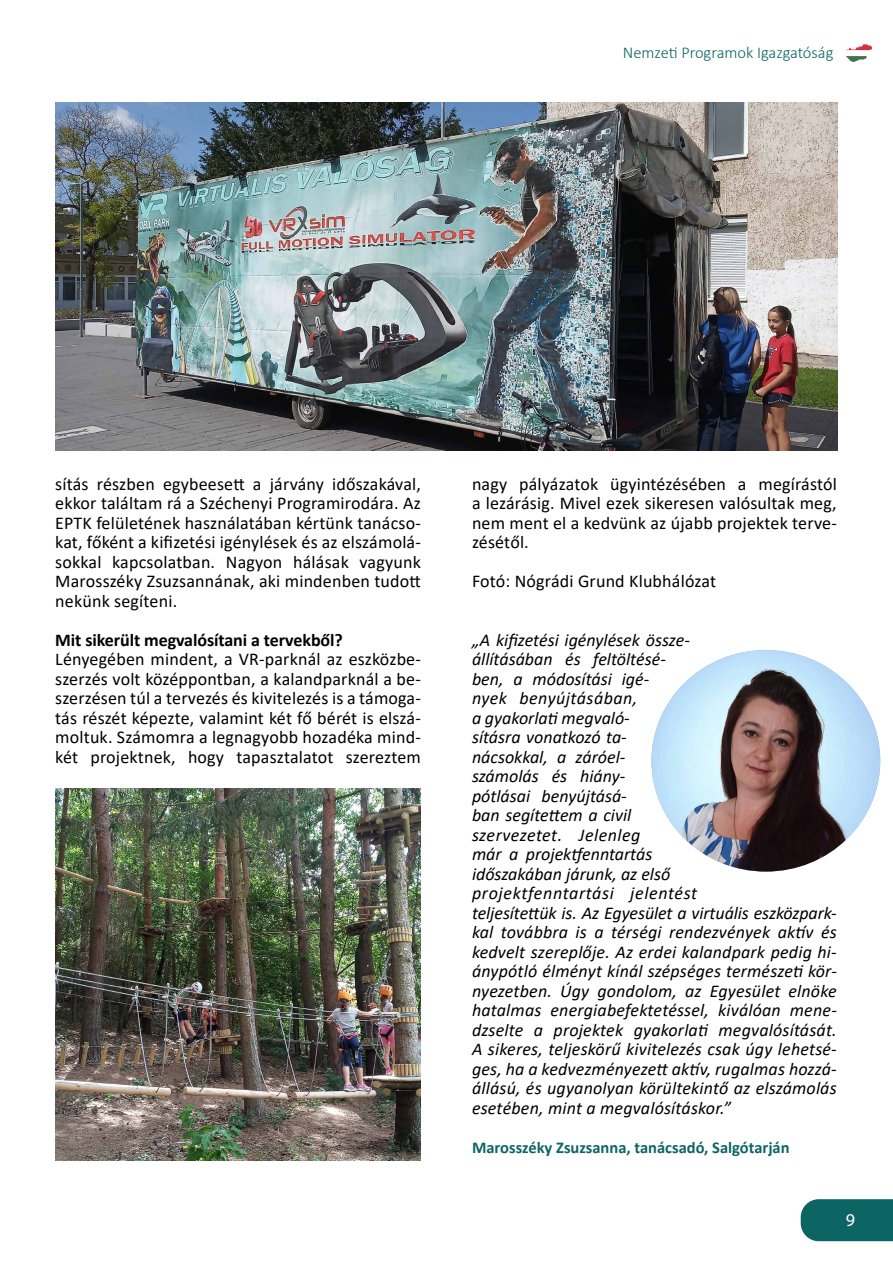
<style>
.page{position:relative;width:893px;height:1263px;background:#fff}
.page>*{position:absolute;margin:0;border:0;box-sizing:border-box;transform-origin:0 0}
.t1{font:italic 18px/19.5px "Calibri";letter-spacing:.01em;color:#000}
.t2{font:18px/19.5px "Calibri";letter-spacing:.01em;color:#000;text-align:justify}
.t3{font:700 18px "Calibri";letter-spacing:-.005em;color:#000}
.t4{font:18px "Myriad Pro";color:#fff}
.t5{font:700 16.5px "Calibri";color:#0d6563}
.t6{font:300 16.5px "Calibri";color:#0d6563}
</style>
<div class="page">
<div style="left:801px;top:1199px;width:92px;height:42px;background:#0d6563"></div>
<img style="left:846px;top:44px;width:26px;height:17px">
<img style="left:55px;top:102px;width:783px;height:349px">
<img style="left:651px;top:650px;width:229px;height:221px">
<img style="left:55px;top:789px;width:366px;height:372px">
<p class="t6" style="left:623px;top:43px;width:212px">Nemzeti Programok Igazgatóság</p>
<p class="t2" style="left:55px;top:474px;width:367px">sítás részben egybeesett a járvány időszakával, ekkor találtam rá a Széchenyi Programirodára. Az EPTK felületének használatában kértünk tanácso&shy;kat, főként a kifizetési igénylések és az elszámolá&shy;sokkal kapcsolatban. Nagyon hálásak vagyunk Marosszéky Zsuzsannának, aki mindenben tudott nekünk segíteni.</p>
<p class="t3" style="left:55px;top:627px;width:289px">Mit sikerült megvalósítani a tervekből?</p>
<p class="t2" style="left:55px;top:649px;width:367px">Lényegében mindent, a VR-parknál az eszközbe&shy;szerzés volt középpontban, a kalandparknál a be&shy;szerzésen túl a tervezés és kivitelezés is a támoga&shy;tás részét képezte, valamint két fő bérét is elszá&shy;moltuk. Számomra a legnagyobb hozadéka mind&shy;két projektnek, hogy tapasztalatot szereztem</p>
<p class="t2" style="left:472px;top:473px;width:366px">nagy pályázatok ügyintézésében a megírástól a lezárásig. Mivel ezek sikeresen valósultak meg, nem ment el a kedvünk az újabb projektek terve&shy;zésétől.</p>
<p class="t2" style="left:472px;top:571px;width:246px">Fotó: Nógrádi Grund Klubhálózat</p>
<p class="t1" style="left:472px;top:629px;width:366px">„A kifizetési igénylések össze-<br>állításában és feltöltésé-<br>ben, a módosítási igé-<br>nyek benyújtásában,<br>a gyakorlati megvaló-<br>sításra vonatkozó ta-<br>nácsokkal, a záróel-<br>számolás és hiány-<br>pótlásai benyújtásá-<br>ban segítettem a civil<br>szervezetet. Jelenleg<br>már a projektfenntartás<br>időszakában járunk, az első<br>projektfenntartási jelentést<br>teljesítettük is. Az Egyesület a virtuális eszközpark&shy;kal továbbra is a térségi rendezvények aktív és kedvelt szereplője. Az erdei kalandpark pedig hi&shy;ánypótló élményt kínál szépséges természeti kör&shy;nyezetben. Úgy gondolom, az Egyesület elnöke hatalmas energiabefektetéssel, kiválóan mene&shy;dzselte a projektek gyakorlati megvalósítását.<br>A sikeres, teljeskörű kivitelezés csak úgy lehetsé&shy;ges, ha a kedvezményezett aktív, rugalmas hozzá&shy;állású, és ugyanolyan körültekintő az elszámolás esetében, mint a megvalósításkor.”</p>
<p class="t5" style="left:472px;top:1136px;width:319px">Marosszéky Zsuzsanna, tanácsadó, Salgótarján</p>
<p class="t4" style="left:846px;top:1209px;width:11px">9</p>
</div>
